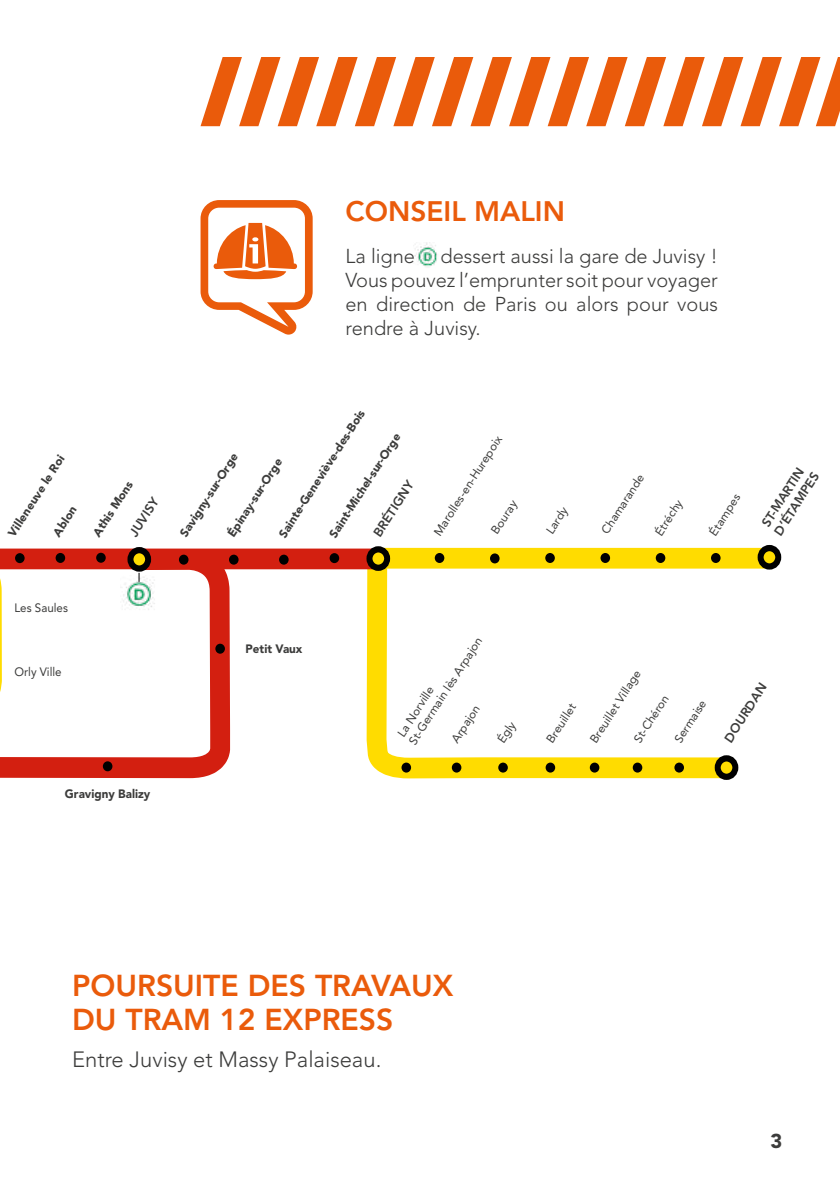
<style>
.page{position:relative;width:840px;height:1191px;background:#fff}
.page>*{position:absolute;margin:0;border:0;box-sizing:border-box;transform-origin:0 0}
.t1{font:800 30px/34px "Avenir LT Std";color:#ea5b0b}
.t2{font:800 28px "Avenir LT Std";color:#ea5b0b}
.t3{font:300 22px "Avenir LT Std";color:#3c3c3b}
.t4{font:300 20px/24px "Avenir LT Std";color:#3c3c3b;text-align:justify}
.t5{font:900 20px "Avenir LT Std";color:#3c3c3b}
.t6{font:800 12.6px/15.2px "Avenir LT Std";color:#3c3c3b}
.t7{font:900 12.2px "Avenir LT Std";color:#3c3c3b;scale:.96 1}
.t8{font:12.2px "Avenir LT Std";color:#3c3c3b;scale:.96 1}
.t9{font:11.8px/14px "Avenir LT Std";color:#3c3c3b}
.t10{font:900 11.8px "Avenir LT Std";color:#3c3c3b}
</style>
<div class="page">
<div style="left:379px;top:548px;width:390px;height:20px;background:#ffdc00"></div>
<svg style="left:12px;top:547px;width:228px;height:232px"></svg>
<div style="left:760px;top:548px;width:17px;height:18px;background:#ffdc00;border-radius:50%"></div>
<div style="left:757px;top:545px;width:23px;height:24px;border:6px solid #000;border-radius:50%"></div>
<svg style="left:356px;top:546px;width:390px;height:234px"></svg>
<svg style="left:717px;top:758px;width:18px;height:19px"></svg>
<div style="left:714px;top:755px;width:24px;height:25px;border:6px solid #000;border-radius:50%"></div>
<div style="left:0;top:549px;width:371px;height:20px;background:#d31f10"></div>
<div style="left:130px;top:550px;width:18px;height:18px;background:#ffdc00;border-radius:50%"></div>
<div style="left:127px;top:547px;width:24px;height:24px;border:6px solid #000;border-radius:50%"></div>
<div style="left:15px;top:553px;width:10px;height:10px;background:#000;border-radius:50%"></div>
<div style="left:56px;top:553px;width:9px;height:10px;background:#000;border-radius:50%"></div>
<div style="left:96px;top:553px;width:10px;height:10px;background:#000;border-radius:50%"></div>
<div style="left:103px;top:761px;width:9px;height:10px;background:#000;border-radius:50%"></div>
<div style="left:215px;top:643px;width:10px;height:10px;background:#000;border-radius:50%"></div>
<div style="left:179px;top:554px;width:9px;height:10px;background:#000;border-radius:50%"></div>
<div style="left:229px;top:554px;width:9px;height:10px;background:#000;border-radius:50%"></div>
<div style="left:279px;top:554px;width:9px;height:10px;background:#000;border-radius:50%"></div>
<div style="left:329px;top:553px;width:10px;height:10px;background:#000;border-radius:50%"></div>
<svg style="left:434px;top:553px;width:10px;height:10px"></svg>
<svg style="left:489px;top:553px;width:10px;height:10px"></svg>
<div style="left:545px;top:553px;width:9px;height:10px;background:#000;border-radius:50%"></div>
<div style="left:600px;top:553px;width:9px;height:10px;background:#000;border-radius:50%"></div>
<svg style="left:655px;top:553px;width:10px;height:10px"></svg>
<svg style="left:710px;top:553px;width:10px;height:10px"></svg>
<div style="left:401px;top:762px;width:10px;height:10px;background:#000;border-radius:50%"></div>
<svg style="left:451px;top:762px;width:10px;height:10px"></svg>
<div style="left:498px;top:762px;width:9px;height:10px;background:#000;border-radius:50%"></div>
<svg style="left:545px;top:762px;width:10px;height:10px"></svg>
<svg style="left:589px;top:762px;width:10px;height:10px"></svg>
<div style="left:632px;top:762px;width:10px;height:10px;background:#000;border-radius:50%"></div>
<div style="left:674px;top:762px;width:9px;height:10px;background:#000;border-radius:50%"></div>
<svg style="left:369px;top:549px;width:18px;height:19px"></svg>
<div style="left:366px;top:546px;width:24px;height:25px;border:6px solid #000;border-radius:50%"></div>
<svg style="left:0;top:548px;width:12px;height:230px"></svg>
<svg style="left:200px;top:57px;width:639px;height:69px"></svg>
<img style="left:120px;top:576px;width:37px;height:37px">
<svg style="left:200px;top:200px;width:112px;height:134px"></svg>
<img style="left:413px;top:243px;width:24px;height:24px">
<h2 class="t2" style="left:345px;top:195px;width:221px">CONSEIL MALIN</h2>
<h3 class="t4" style="left:345px;top:244px;width:374px;text-indent:95px">dessert aussi la gare de Juvisy !<br>Vous pouvez l’emprunter soit pour voyager en direction de Paris ou alors pour vous rendre à Juvisy.</h3>
<h3 class="t4" style="left:345px;top:244px;width:71px">La ligne</h3>
<p class="t10" style="left:5px;top:531px;width:96px;rotate:-57deg">Villeneuve le Roi</p>
<p class="t10" style="left:50px;top:532px;width:35px;rotate:-57deg">Ablon</p>
<p class="t10" style="left:89px;top:532px;width:65px;rotate:-57deg">Athis Mons</p>
<p class="t6" style="left:126px;top:531px;width:45px;rotate:-57deg">JUVISY</p>
<p class="t10" style="left:275px;top:532px;width:151px;rotate:-57deg">Sainte-Geneviève-des-Bois</p>
<p class="t10" style="left:325px;top:532px;width:123px;rotate:-57deg">Saint-Michel-sur-Orge</p>
<p class="t10" style="left:176px;top:532px;width:99px;rotate:-57deg">Savigny-sur-Orge</p>
<p class="t10" style="left:224px;top:532px;width:93px;rotate:-57deg">Épinay-sur-Orge</p>
<p class="t6" style="left:369px;top:531px;width:65px;rotate:-57deg">BRÉTIGNY</p>
<p class="t9" style="left:430px;top:530px;width:118px;rotate:-57deg">Marolles-en-Hurepoix</p>
<p class="t9" style="left:487px;top:529px;width:39px;rotate:-57deg">Bouray</p>
<p class="t9" style="left:542px;top:529px;width:31px;rotate:-57deg">Lardy</p>
<p class="t9" style="left:597px;top:529px;width:70px;rotate:-57deg">Chamarande</p>
<p class="t9" style="left:651px;top:530px;width:42px;rotate:-57deg">Étréchy</p>
<p class="t9" style="left:705px;top:530px;width:48px;rotate:-57deg">Étampes</p>
<p class="t6" style="left:757px;top:522px;width:74px;rotate:-57deg">ST-MARTIN<br>D’ÉTAMPES</p>
<p class="t8" style="left:14px;top:601px;width:57px">Les Saules</p>
<p class="t8" style="left:14px;top:665px;width:51px">Orly Ville</p>
<p class="t7" style="left:65px;top:786px;width:90px">Gravigny Balizy</p>
<p class="t7" style="left:245px;top:641px;width:61px">Petit Vaux</p>
<p class="t9" style="left:394px;top:732px;width:126px;rotate:-57deg">La Norville<br>St-Germain lès Arpajon</p>
<p class="t9" style="left:448px;top:738px;width:44px;rotate:-57deg">Arpajon</p>
<p class="t9" style="left:494px;top:738px;width:25px;rotate:-57deg">Égly</p>
<p class="t9" style="left:543px;top:738px;width:46px;rotate:-57deg">Breuillet</p>
<p class="t9" style="left:586px;top:738px;width:85px;rotate:-57deg">Breuillet Village</p>
<p class="t9" style="left:630px;top:738px;width:56px;rotate:-57deg">St-Chéron</p>
<p class="t9" style="left:671px;top:738px;width:50px;rotate:-57deg">Sermaise</p>
<p class="t6" style="left:720px;top:737px;width:69px;rotate:-57deg">DOURDAN</p>
<h1 class="t1" style="left:72px;top:969px;width:382px">POURSUITE DES TRAVAUX<br>DU TRAM 12 EXPRESS</h1>
<h3 class="t3" style="left:72px;top:1046px;width:310px">Entre Juvisy et Massy Palaiseau.</h3>
<h3 class="t5" style="left:770px;top:1129px;width:13px">3</h3>
</div>
